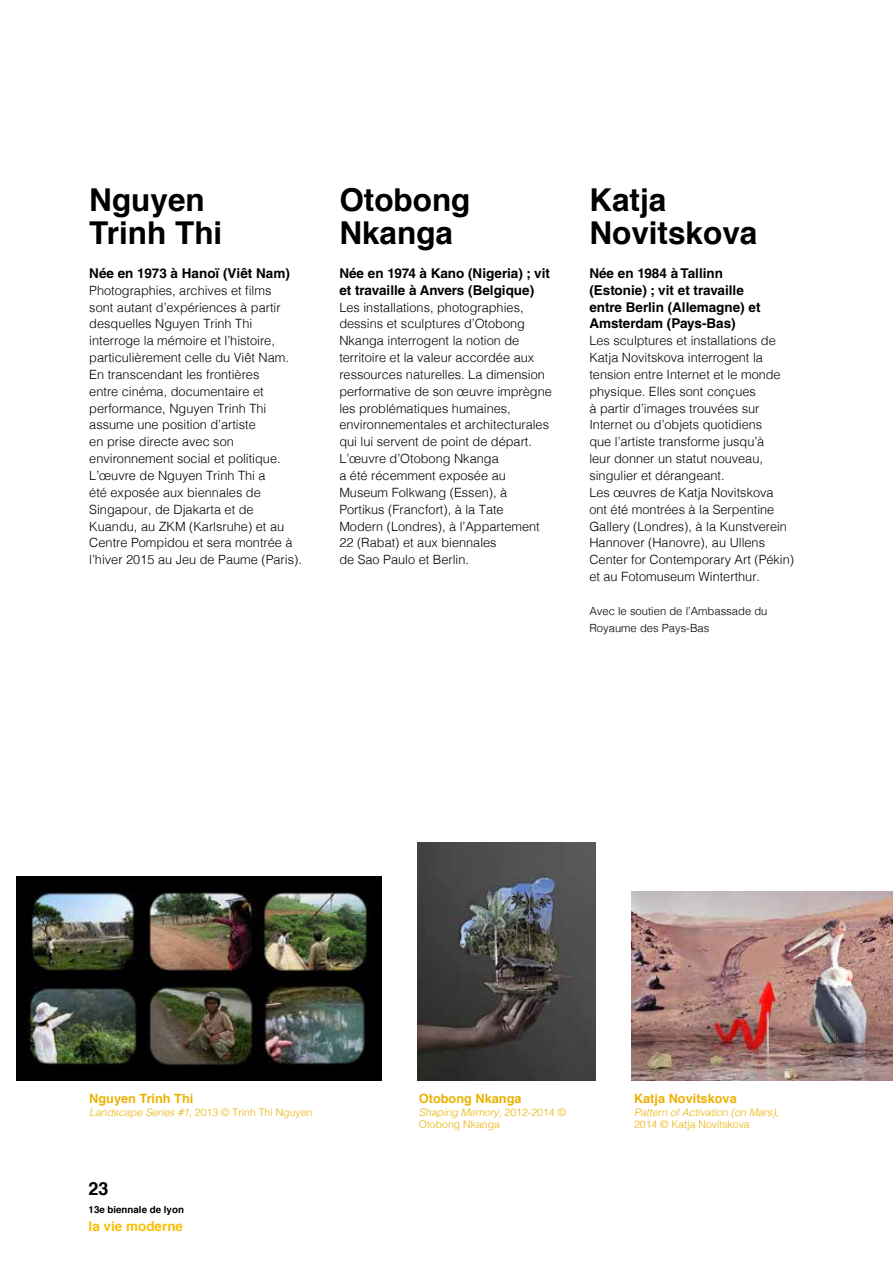
<style>
.page{position:relative;width:893px;height:1263px;background:#fff}
.page>*{position:absolute;margin:0;border:0;box-sizing:border-box;transform-origin:0 0}
.t1{font:700 31.5px/33.6px "Helvetica";color:#000}
.t2{font:700 18px "Helvetica";color:#000}
.t3{font:700 13.5px/16.8px "Helvetica LT Std";color:#000}
.t4{font:700 13.5px "Helvetica";color:#fcbe04}
.t5{font:300 12.75px/16.8px "Helvetica";color:#000}
.t6{font:700 12.75px "Helvetica";color:#ebb205}
.t7{font:300 11.25px/16.8px "Helvetica";color:#000}
.t8{font:300 10.5px/12.6px "Helvetica";color:#ebb205}
.t9{font:italic 300 10.5px/12.6px "Helvetica";color:#ebb205}
.t10{font:700 9.75px "Helvetica";color:#000}
.s1{font-style:italic}
.s2{font-style:normal}
</style>
<div class="page">
<img style="left:16px;top:877px;width:365px;height:203px">
<img style="left:417px;top:842px;width:179px;height:238px">
<img style="left:631px;top:892px;width:262px;height:188px">
<h1 class="t1" style="left:89px;top:183px;width:135px">Nguyen<br>Trinh Thi</h1>
<p class="t3" style="left:89px;top:264px;width:202px">Née en 1973 à Hanoï (Viêt Nam)</p>
<p class="t5" style="left:89px;top:281px;width:214px">Photographies, archives et films<br>sont autant d’expériences à partir desquelles Nguyen Trinh Thi interroge la mémoire et l’histoire, particulièrement celle du Viêt Nam.<br>En transcendant les frontières<br>entre cinéma, documentaire et performance, Nguyen Trinh Thi assume une position d’artiste<br>en prise directe avec son environnement social et politique.<br>L’œuvre de Nguyen Trinh Thi a<br>été exposée aux biennales de<br>Singapour, de Djakarta et de<br>Kuandu, au ZKM (Karlsruhe) et au<br>Centre Pompidou et sera montrée à l’hiver 2015 au Jeu de Paume (Paris).</p>
<h1 class="t1" style="left:339px;top:183px;width:133px">Otobong<br>Nkanga</h1>
<p class="t3" style="left:339px;top:264px;width:212px">Née en 1974 à Kano (Nigeria) ; vit et travaille à Anvers (Belgique)</p>
<p class="t5" style="left:339px;top:298px;width:214px">Les installations, photographies, dessins et sculptures d’Otobong<br>Nkanga interrogent la notion de territoire et la valeur accordée aux ressources naturelles. La dimension performative de son œuvre imprègne les problématiques humaines, environnementales et architecturales qui lui servent de point de départ.<br>L’œuvre d’Otobong Nkanga<br>a été récemment exposée au<br>Museum Folkwang (Essen), à<br>Portikus (Francfort), à la Tate<br>Modern (Londres), à l’Appartement<br>22 (Rabat) et aux biennales<br>de Sao Paulo et Berlin.</p>
<h1 class="t1" style="left:589px;top:183px;width:170px">Katja<br>Novitskova</h1>
<p class="t3" style="left:589px;top:264px;width:173px">Née en 1984 à Tallinn (Estonie) ; vit et travaille entre Berlin (Allemagne) et<br>Amsterdam (Pays-Bas)</p>
<p class="t5" style="left:589px;top:331px;width:206px">Les sculptures et installations de<br>Katja Novitskova interrogent la tension entre Internet et le monde physique. Elles sont conçues<br>à partir d’images trouvées sur<br>Internet ou d’objets quotidiens<br>que l’artiste transforme jusqu’à<br>leur donner un statut nouveau, singulier et dérangeant.<br>Les œuvres de Katja Novitskova ont été montrées à la Serpentine<br>Gallery (Londres), à la Kunstverein<br>Hannover (Hanovre), au Ullens<br>Center for Contemporary Art (Pékin) et au Fotomuseum Winterthur.</p>
<p class="t7" style="left:589px;top:601px;width:180px">Avec le soutien de l’Ambassade du<br>Royaume des Pays-Bas</p>
<p class="t6" style="left:89px;top:1088px;width:106px">Nguyen Trinh Thi</p>
<p class="t8" style="left:89px;top:1105px;width:225px"><span class="s1">Landscape Series #1</span>, 2013 © Trinh Thi Nguyen</p>
<h2 class="t2" style="left:89px;top:1174px;width:22px">23</h2>
<p class="t10" style="left:89px;top:1201px;width:97px">13e biennale de lyon</p>
<p class="t4" style="left:89px;top:1215px;width:96px">la vie moderne</p>
<p class="t6" style="left:419px;top:1088px;width:104px">Otobong Nkanga</p>
<p class="t8" style="left:419px;top:1105px;width:149px"><span class="s1">Shaping Memory</span>, 2012-2014 ©<br>Otobong Nkanga</p>
<p class="t6" style="left:634px;top:1088px;width:104px">Katja Novitskova</p>
<p class="t9" style="left:634px;top:1105px;width:146px">Pattern of Activation (on Mars)<span class="s2">,<br>2014 © Katja Novitskova</span></p>
</div>
